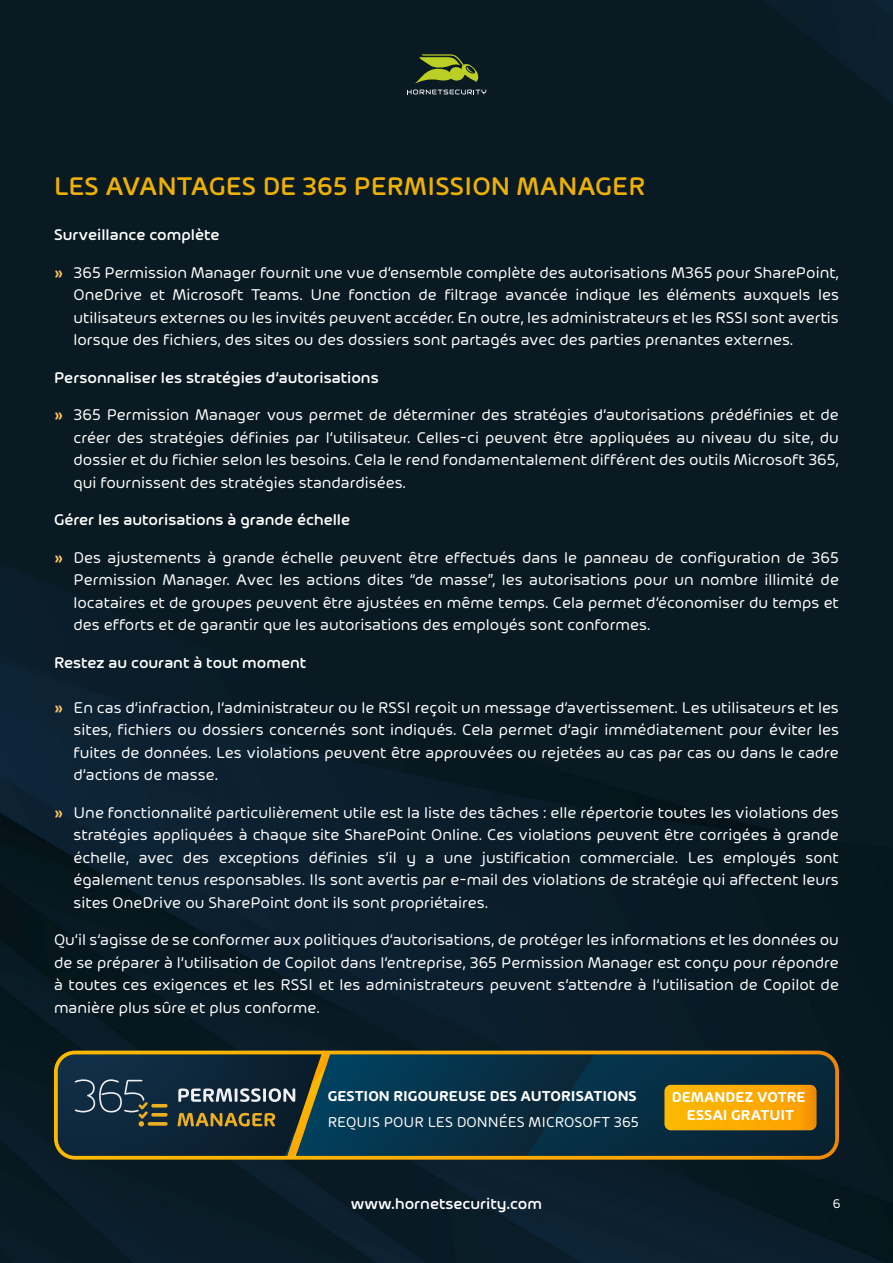
<style>
.page{position:relative;width:893px;height:1263px;background:#fff}
.page>*{position:absolute;margin:0;border:0;box-sizing:border-box;transform-origin:0 0}
.t1{font:500 27px "Hornet";color:#edb005}
.t2{font:16.5px/22.5px "Hornet";color:#fff;text-align:justify}
.t3{font:500 16.5px "Hornet";color:#fff}
.t4{font:600 15.15px/18.3px "Hornet";color:#fff;text-align:center}
.t5{font:15.15px "Hornet";color:#fff}
.t6{font:13.5px "Hornet";color:#fff}
.s1{font-weight:600;color:#ffc466}
</style>
<div class="page">
<img style="left:0;top:0;width:893px;height:1263px">
<svg style="left:407px;top:90px;width:79px;height:4px"></svg>
<svg style="left:415px;top:54px;width:65px;height:30px;background:#5c6e22"></svg>
<svg style="left:54px;top:1050px;width:785px;height:110px;background:#364538"></svg>
<h1 class="t1" style="left:54px;top:167px;width:593px">LES AVANTAGES DE 365 PERMISSION MANAGER</h1>
<p class="t3" style="left:54px;top:223px;width:167px">Surveillance complète</p>
<p class="t2" style="left:74px;top:260px;width:767px;text-indent:-20px"><span class="s1">»</span> 365 Permission Manager fournit une vue d‘ensemble complète des autorisations M365 pour SharePoint, OneDrive et Microsoft Teams. Une fonction de filtrage avancée indique les éléments auxquels les utilisateurs externes ou les invités peuvent accéder. En outre, les administrateurs et les RSSI sont avertis lorsque des fichiers, des sites ou des dossiers sont partagés avec des parties prenantes externes.</p>
<p class="t3" style="left:54px;top:365px;width:326px">Personnaliser les stratégies d‘autorisations</p>
<p class="t2" style="left:74px;top:402px;width:767px;text-indent:-20px"><span class="s1">»</span> 365 Permission Manager vous permet de déterminer des stratégies d‘autorisations prédéfinies et de créer des stratégies définies par l‘utilisateur. Celles-ci peuvent être appliquées au niveau du site, du dossier et du fichier selon les besoins. Cela le rend fondamentalement différent des outils Microsoft 365, qui fournissent des stratégies standardisées.</p>
<p class="t3" style="left:54px;top:508px;width:298px">Gérer les autorisations à grande échelle</p>
<p class="t2" style="left:74px;top:545px;width:767px;text-indent:-20px"><span class="s1">»</span> Des ajustements à grande échelle peuvent être effectués dans le panneau de configuration de 365<br>Permission Manager. Avec les actions dites “de masse”, les autorisations pour un nombre illimité de locataires et de groupes peuvent être ajustées en même temps. Cela permet d‘économiser du temps et des efforts et de garantir que les autorisations des employés sont conformes.</p>
<p class="t3" style="left:54px;top:650px;width:254px">Restez au courant à tout moment</p>
<p class="t2" style="left:74px;top:695px;width:767px;text-indent:-20px"><span class="s1">»</span> En cas d‘infraction, l‘administrateur ou le RSSI reçoit un message d‘avertissement. Les utilisateurs et les sites, fichiers ou dossiers concernés sont indiqués. Cela permet d‘agir immédiatement pour éviter les fuites de données. Les violations peuvent être approuvées ou rejetées au cas par cas ou dans le cadre d‘actions de masse.</p>
<p class="t2" style="left:74px;top:800px;width:767px;text-indent:-20px"><span class="s1">»</span> Une fonctionnalité particulièrement utile est la liste des tâches : elle répertorie toutes les violations des stratégies appliquées à chaque site SharePoint Online. Ces violations peuvent être corrigées à grande échelle, avec des exceptions définies s‘il y a une justification commerciale. Les employés sont également tenus responsables. Ils sont avertis par e-mail des violations de stratégie qui affectent leurs sites OneDrive ou SharePoint dont ils sont propriétaires.</p>
<p class="t2" style="left:54px;top:927px;width:786px">Qu‘il s‘agisse de se conformer aux politiques d‘autorisations, de protéger les informations et les données ou de se préparer à l‘utilisation de Copilot dans l‘entreprise, 365 Permission Manager est conçu pour répondre à toutes ces exigences et les RSSI et les administrateurs peuvent s‘attendre à l‘utilisation de Copilot de manière plus sûre et plus conforme.</p>
<p class="t4" style="left:328px;top:1085px;width:311px">GESTION RIGOUREUSE DES AUTORISATIONS</p>
<p class="t5" style="left:328px;top:1111px;width:313px">REQUIS POUR LES DONNÉES MICROSOFT 365</p>
<p class="t3" style="left:351px;top:1191px;width:193px">www.hornetsecurity.com</p>
<p class="t4" style="left:672px;top:1087px;width:135px">DEMANDEZ VOTRE<br>ESSAI GRATUIT</p>
<p class="t6" style="left:833px;top:1194px;width:9px">6</p>
</div>
